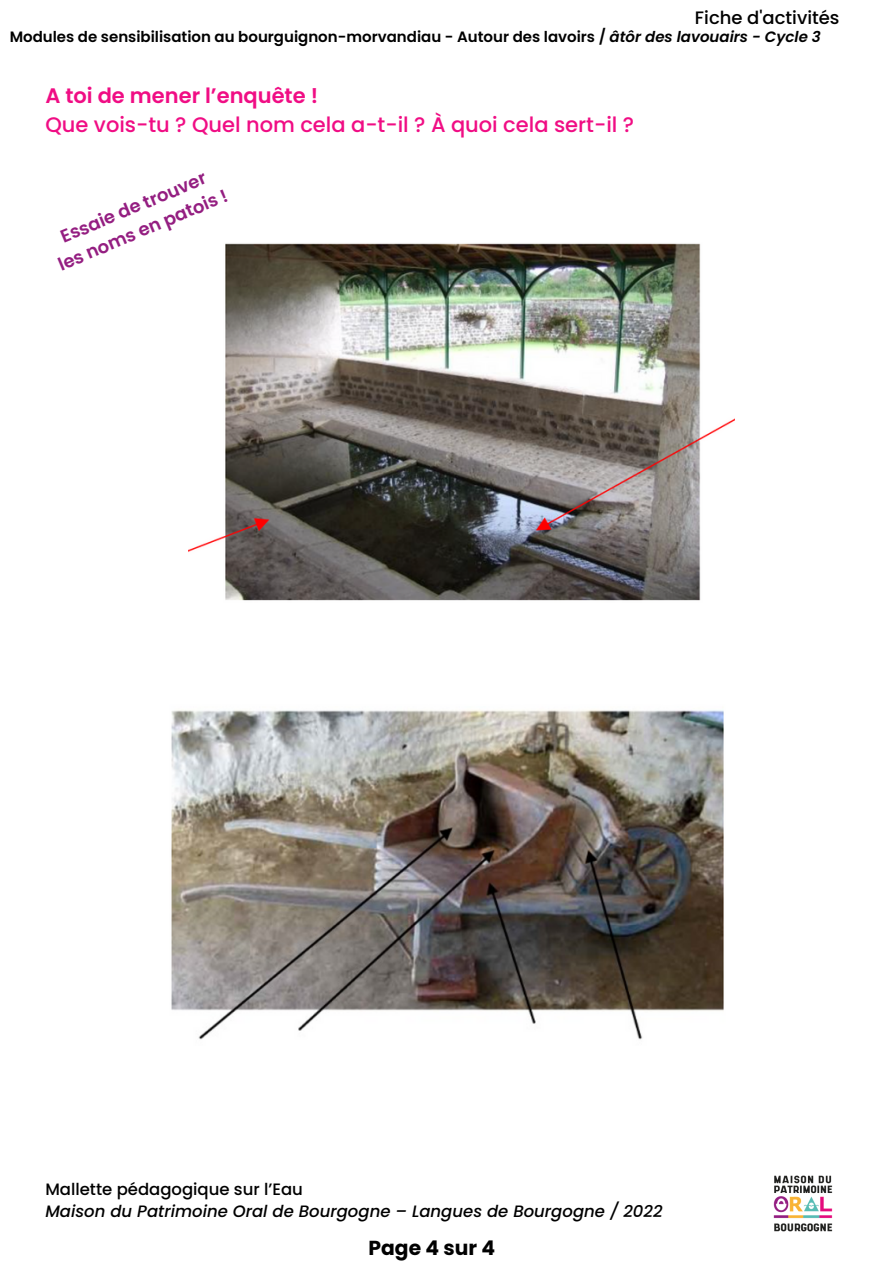
<style>
.page{position:relative;width:893px;height:1264px;background:#fff}
.page>*{position:absolute;margin:0;border:0;box-sizing:border-box;transform-origin:0 0}
.t1{font:500 21px "Poppins";color:#f00d84}
.t2{font:600 21px "Poppins";color:#f00d84}
.t3{font:700 20.25px "Poppins";color:#000}
.t4{font:600 18px/24.8px "Poppins";color:#941e81;text-align:center}
.t5{font:500 18px "Poppins";color:#000}
.t6{font:italic 500 16.5px "Poppins";color:#000}
.t7{font:500 16.5px "Poppins";color:#000}
.t8{font:600 15px "Poppins";color:#000}
.s1{font-style:italic}
</style>
<div class="page">
<img style="left:189px;top:243px;width:545px;height:358px">
<img style="left:171px;top:710px;width:553px;height:330px">
<img style="left:773px;top:1175px;width:60px;height:57px">
<p class="t5" style="left:695px;top:5px;width:146px">Fiche d'activités</p>
<p class="t8" style="left:10px;top:26px;width:812px">Modules de sensibilisation au bourguignon-morvandiau - Autour des lavoirs / <span class="s1">âtôr des lavouairs - Cycle 3</span></p>
<p class="t2" style="left:45px;top:81px;width:274px">A toi de mener l’enquête !</p>
<p class="t1" style="left:45px;top:110px;width:590px">Que vois-tu ? Quel nom cela a-t-il ? À quoi cela sert-il ?</p>
<p class="t4" style="left:45px;top:231px;width:184px;rotate:-23deg">Essaie de trouver les noms en patois !</p>
<p class="t7" style="left:45px;top:1177px;width:259px">Mallette pédagogique sur l’Eau</p>
<p class="t6" style="left:45px;top:1199px;width:618px">Maison du Patrimoine Oral de Bourgogne – Langues de Bourgogne / 2022</p>
<p class="t3" style="left:368px;top:1233px;width:128px">Page 4 sur 4</p>
</div>
